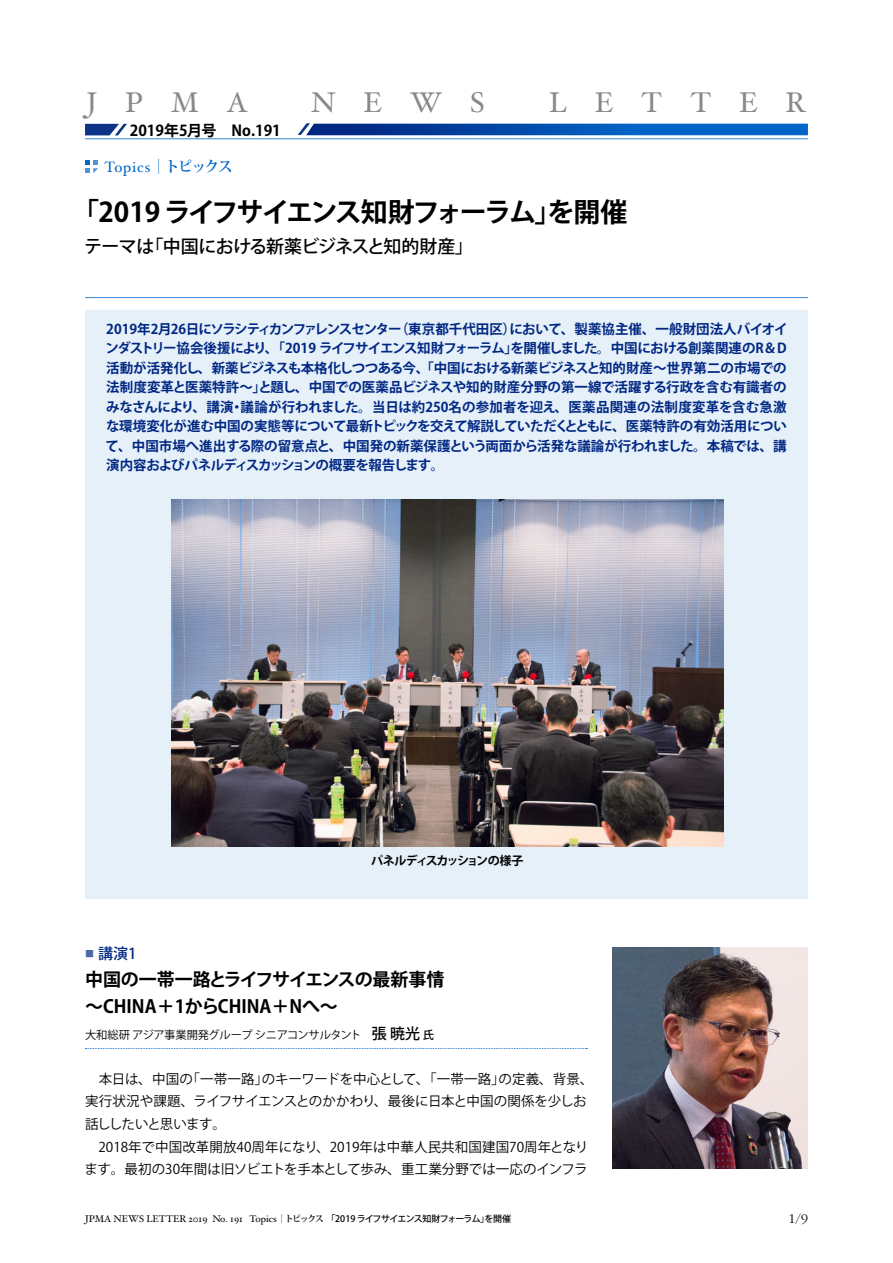
<style>
.page{position:relative;width:893px;height:1263px;background:#fff}
.page>*{position:absolute;margin:0;border:0;box-sizing:border-box;transform-origin:0 0}
.t1{font:28.5px "Hoefler Text";letter-spacing:.985em;color:#898989}
.t2{font:700 27px "Koz Go Pr 6 N";letter-spacing:-.07em;color:#000}
.t3{font:700 18px/27px "Koz Go Pr 6 N";letter-spacing:-.005em;color:#000}
.t4{font:500 18px "Koz Go Pr 6 N";letter-spacing:-.03em;color:#000}
.t5{font:700 15px "Koz Go Pr 6 N";color:#000}
.t6{font:15px "Hoefler Text";letter-spacing:.05em;color:#0266c8}
.t7{font:500 15px "Koz Go Pr 6 N";color:#002782}
.t8{font:300 13.8px "Garamond";color:#000}
.t9{font:700 13.5px/19.5px "Koz Go Pr 6 N";letter-spacing:-.04em;color:#002782;text-align:justify}
.t10{font:13.5px/22.5px "Koz Go Pr 6 N";color:#000}
.t11{font:700 12px "Koz Go Pr 6 N";letter-spacing:-.09em;color:#000}
.t12{font:11.25px "Koz Go Pr 6 N";letter-spacing:-.03em;color:#000}
.t13{font:9.75px "Hoefler Text";color:#000}
.s1{font-family:"Koz Min Pr 6 N";font-weight:700}
.s2{font-size:9px;color:#4d68a8}
.s3{font-weight:500;font-size:15px}
.s4{font-weight:500}
.s5{font-family:"Koz Min Pro";font-size:9px}
.s6{font-family:"Koz Min Pro";font-weight:700;font-size:9px}
.s7{font-family:"Koz Go Pr 6 N";font-weight:500;font-size:9px}
</style>
<div class="page">
<div style="left:85px;top:310px;width:723px;height:588px;background:#e6f0f9"></div>
<svg style="left:85px;top:1048px;width:502px;height:1px"></svg>
<img style="left:612px;top:947px;width:196px;height:221px">
<hr style="left:85px;top:297px;width:723px;height:1px;background:#3585d3">
<svg style="left:85px;top:160px;width:13px;height:13px"></svg>
<svg style="left:85px;top:124px;width:42px;height:11px"></svg>
<svg style="left:298px;top:123px;width:510px;height:12px;background:#135ab3"></svg>
<hr style="left:85px;top:139px;width:723px;height:1px;background:#3585d3">
<img style="left:171px;top:499px;width:553px;height:347px">
<h1 class="t1" style="left:87px;top:85px;width:163px">JPMA</h1>
<h1 class="t1" style="left:311px;top:85px;width:175px">NEWS</h1>
<h1 class="t1" style="left:549px;top:85px;width:259px">LETTER</h1>
<p class="t5" style="left:130px;top:122px;width:153px">2019年5月号　No.191</p>
<p class="t6" style="left:105px;top:158px;width:130px">Topics<span class="s1">｜トピックス</span></p>
<h2 class="t2" style="left:72px;top:196px;width:557px">「2019 ライフサイエンス知財フォーラム」を開催</h2>
<h3 class="t4" style="left:84px;top:236px;width:390px">テーマは「中国における新薬ビジネスと知的財産」</h3>
<p class="t9" style="left:105px;top:319px;width:684px">2019年2月26日にソラシティカンファレンスセンター（東京都千代田区）において、製薬協主催、一般財団法人バイオインダストリー協会後援により、「2019 ライフサイエンス知財フォーラム」を開催しました。中国における創薬関連のR＆D活動が活発化し、新薬ビジネスも本格化しつつある今、「中国における新薬ビジネスと知的財産〜世界第二の市場での法制度変革と医薬特許〜」と題し、中国での医薬品ビジネスや知的財産分野の第一線で活躍する行政を含む有識者のみなさんにより、講演・議論が行われました。当日は約250名の参加者を迎え、医薬品関連の法制度変革を含む急激な環境変化が進む中国の実態等について最新トピックを交えて解説していただくとともに、医薬特許の有効活用について、中国市場へ進出する際の留意点と、中国発の新薬保護という両面から活発な議論が行われました。本稿では、講演内容およびパネルディスカッションの概要を報告します。</p>
<p class="t11" style="left:371px;top:854px;width:154px">パネルディスカッションの様子</p>
<p class="t7" style="left:85px;top:945px;width:53px"><span class="s2">■</span> 講演1</p>
<h3 class="t3" style="left:85px;top:966px;width:379px">中国の一帯一路とライフサイエンスの最新事情　〜CHINA＋1からCHINA＋Nへ〜</h3>
<p class="t12" style="left:85px;top:1028px;width:350px">大和総研 アジア事業開発グループ シニアコンサルタント　<span class="s3">張 暁光</span><span class="s4">氏</span></p>
<p class="t10" style="left:84px;top:1068px;width:510px">　本日は、中国の「一帯一路」のキーワードを中心として、「一帯一路」の定義、背景、実行状況や課題、ライフサイエンスとのかかわり、最後に日本と中国の関係を少しお話ししたいと思います。<br>　2018年で中国改革開放40周年になり、2019年は中華人民共和国建国70周年となります。最初の30年間は旧ソビエトを手本として歩み、重工業分野では一応のインフラ</p>
<p class="t13" style="left:85px;top:1213px;width:428px">JPMA NEWS LETTER 2019 No. 191 Topics<span class="s5">｜</span><span class="s6">トピックス</span> <span class="s7">「2019 ライフサイエンス知財フォーラム」を開催</span></p>
<p class="t8" style="left:789px;top:1211px;width:21px">1/9</p>
</div>
